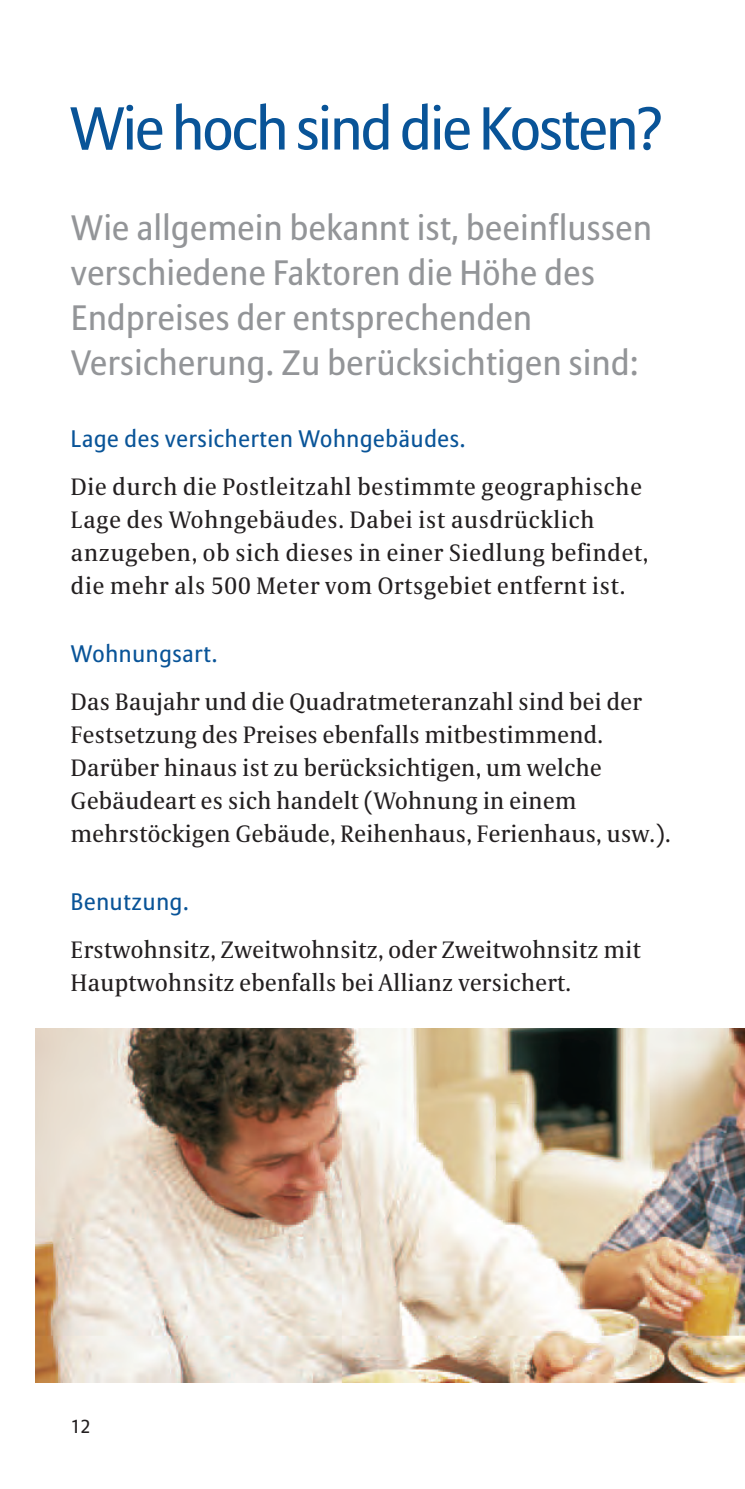
<style>
.page{position:relative;width:745px;height:1489px;background:#fff}
.page>*{position:absolute;margin:0;border:0;box-sizing:border-box;transform-origin:0 0}
.t1{font:60px "Allianz Sans";letter-spacing:-.025em;color:#095498}
.t2{font:35px/45px "Allianz Sans";letter-spacing:.015em;color:#939598}
.t3{font:23.75px/33px "Allianz Serif";letter-spacing:.015em;color:#231f20}
.t4{font:23.75px "Allianz Sans";letter-spacing:.03em;color:#095498}
.t5{font:18.75px "Allianz Sans";color:#231f20}
</style>
<div class="page">
<img style="left:35px;top:1028px;width:709px;height:354px">
<h1 class="t1" style="left:70px;top:94px;width:594px">WiehochsinddieKosten?</h1>
<h2 class="t2" style="left:71px;top:205px;width:581px">Wie allgemein bekannt ist, beeinflussen verschiedene Faktoren die Höhe des Endpreises der entsprechenden Versicherung. Zu berücksichtigen sind:</h2>
<p class="t4" style="left:71px;top:425px;width:396px">Lage des versicherten Wohngebäudes.</p>
<p class="t3" style="left:71px;top:470px;width:578px">Die durch die Postleitzahl bestimmte geographische Lage des Wohngebäudes. Dabei ist ausdrücklich anzugeben, ob sich dieses in einer Siedlung befindet, die mehr als 500 Meter vom Ortsgebiet entfernt ist.</p>
<p class="t4" style="left:71px;top:640px;width:148px">Wohnungsart.</p>
<p class="t3" style="left:71px;top:685px;width:601px">Das Baujahr und die Quadratmeteranzahl sind bei der Festsetzung des Preises ebenfalls mitbestimmend.<br>Darüber hinaus ist zu berücksichtigen, um welche Gebäudeart es sich handelt (Wohnung in einem mehrstöckigen Gebäude, Reihenhaus, Ferienhaus, usw.).</p>
<p class="t4" style="left:71px;top:888px;width:119px">Benutzung.</p>
<p class="t3" style="left:71px;top:932px;width:571px">Erstwohnsitz, Zweitwohnsitz, oder Zweitwohnsitz mit<br>Hauptwohnsitz ebenfalls bei Allianz versichert.</p>
<p class="t5" style="left:71px;top:1414px;width:21px">12</p>
</div>
